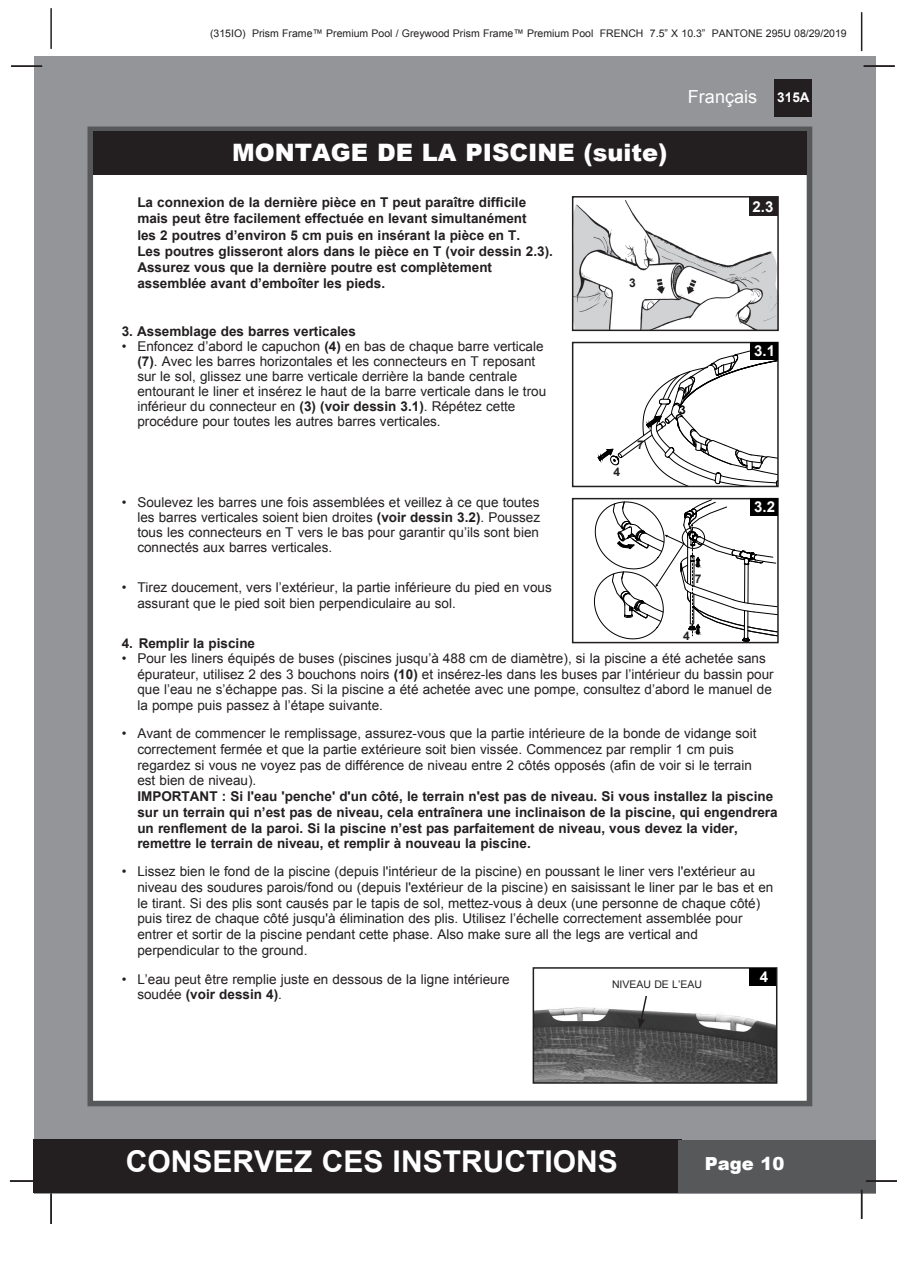
<style>
.page{position:relative;width:897px;height:1264px;background:#fff}
.page>*{position:absolute;margin:0;border:0;box-sizing:border-box;transform-origin:0 0}
.t1{font:700 30px "Arial";color:#fff}
.t2{font:900 24px "Arial";color:#fff}
.t3{font:18px "Arial";color:#fff}
.t4{font:900 18px "Arial";color:#fff}
.t5{font:700 15px "Arial";color:#fff}
.t6{font:13.5px/15.8px "Arial";color:#231f20;text-align:center}
.t7{font:700 13.5px/16.2px "Arial";color:#231f20}
.t8{font:700 13.5px "Arial";color:#fff}
.t9{font:700 12px "Arial";color:#231f20}
.t10{font:700 12px "Arial";color:#000}
.t11{font:10.5px "Arial";color:#231f20}
.s1{font-weight:700}
.s2{font-weight:400}
</style>
<div class="page">
<div style="left:34px;top:56px;width:841px;height:1137px;background:#939598"></div>
<div style="left:774px;top:79px;width:38px;height:38px;background:#231f20"></div>
<hr style="left:50px;top:8px;width:2px;height:41px;background:#231f20">
<hr style="left:860px;top:12px;width:2px;height:39px;background:#231f20">
<div style="left:33px;top:1140px;width:648px;height:53px;background:#231f20"></div>
<div style="left:678px;top:1140px;width:197px;height:53px;background:#57585a"></div>
<div style="left:87px;top:126px;width:725px;height:980px;background:#fff;border:6px solid #57585a"></div>
<div style="left:93px;top:131px;width:713px;height:44px;background:#231f20"></div>
<hr style="left:863px;top:65px;width:31px;height:2px;background:#231f20">
<hr style="left:865px;top:1180px;width:31px;height:1px;background:#231f20">
<hr style="left:860px;top:1189px;width:2px;height:30px;background:#231f20">
<hr style="left:50px;top:1193px;width:2px;height:31px;background:#231f20">
<hr style="left:10px;top:1180px;width:31px;height:1px;background:#231f20">
<hr style="left:11px;top:65px;width:31px;height:2px;background:#231f20">
<svg style="left:594px;top:501px;width:181px;height:139px"></svg>
<div style="left:572px;top:498px;width:206px;height:145px;border:2px solid #231f20"></div>
<div style="left:750px;top:498px;width:27px;height:17px;background:#000"></div>
<svg style="left:597px;top:343px;width:182px;height:143px"></svg>
<div style="left:572px;top:342px;width:206px;height:145px;border:2px solid #231f20"></div>
<div style="left:750px;top:342px;width:27px;height:17px;background:#000"></div>
<img style="left:575px;top:200px;width:200px;height:128px">
<div style="left:572px;top:196px;width:206px;height:135px;border:2px solid #231f20"></div>
<div style="left:748px;top:197px;width:29px;height:19px;background:#231f20"></div>
<img style="left:535px;top:985px;width:239px;height:95px">
<div style="left:532px;top:967px;width:245px;height:116px;border:2px solid #231f20"></div>
<div style="left:749px;top:968px;width:27px;height:17px;background:#000"></div>
<svg style="left:637px;top:995px;width:12px;height:33px"></svg>
<div style="left:602px;top:979px;width:109px;height:16px;background:#fff"></div>
<p class="t11" style="left:210px;top:27px;width:638px">(315IO) Prism Frame™ Premium Pool / Greywood Prism Frame™ Premium Pool FRENCH 7.5” X 10.3” PANTONE 295U 08/29/2019</p>
<h3 class="t3" style="left:688px;top:85px;width:71px">Français</h3>
<p class="t8" style="left:777px;top:88px;width:34px">315A</p>
<p class="t2" style="left:232px;top:135px;width:437px">MONTAGE DE LA PISCINE (suite)</p>
<p class="t7" style="left:137px;top:195px;width:390px">La connexion de la dernière pièce en T peut paraître difficile</p>
<p class="t7" style="left:137px;top:211px;width:391px">mais peut être facilement effectuée en levant simultanément</p>
<p class="t7" style="left:137px;top:227px;width:384px">les 2 poutres d’environ 5 cm puis en insérant la pièce en T.</p>
<p class="t7" style="left:137px;top:243px;width:417px">Les poutres glisseront alors dans le pièce en T (voir dessin 2.3).<br>Assurez vous que la dernière poutre est complètement</p>
<p class="t7" style="left:137px;top:276px;width:249px">assemblée avant d’emboîter les pieds.</p>
<p class="t7" style="left:122px;top:323px;width:236px">3. Assemblage des barres verticales</p>
<p class="t6" style="left:122px;top:338px;width:423px">• Enfoncez d’abord le capuchon <span class="s1">(4)</span> en bas de chaque barre verticale</p>
<p class="t6" style="left:137px;top:353px;width:399px"><span class="s1">(7)</span>. Avec les barres horizontales et les connecteurs en T reposant</p>
<p class="t6" style="left:137px;top:368px;width:381px">sur le sol, glissez une barre verticale derrière la bande centrale</p>
<p class="t6" style="left:137px;top:383px;width:410px">entourant le liner et insérez le haut de la barre verticale dans le trou</p>
<p class="t6" style="left:137px;top:398px;width:379px">inférieur du connecteur en <span class="s1">(3) (voir dessin 3.1)</span>. Répétez cette</p>
<p class="t6" style="left:137px;top:413px;width:305px">procédure pour toutes les autres barres verticales.</p>
<p class="t9" style="left:629px;top:275px;width:8px">3</p>
<p class="t9" style="left:613px;top:464px;width:8px">4</p>
<p class="t9" style="left:637px;top:437px;width:8px">7</p>
<p class="t10" style="left:679px;top:401px;width:8px">3</p>
<p class="t5" style="left:752px;top:197px;width:22px">2.3</p>
<p class="t5" style="left:754px;top:341px;width:22px">3.1</p>
<p class="t6" style="left:122px;top:494px;width:419px">• Soulevez les barres une fois assemblées et veillez à ce que toutes</p>
<p class="t6" style="left:137px;top:509px;width:404px">les barres verticales soient bien droites <span class="s1">(voir dessin 3.2)</span>. Poussez</p>
<p class="t6" style="left:137px;top:524px;width:403px">tous les connecteurs en T vers le bas pour garantir qu’ils sont bien</p>
<p class="t6" style="left:137px;top:539px;width:196px">connectés aux barres verticales.</p>
<p class="t6" style="left:122px;top:579px;width:431px">• Tirez doucement, vers l’extérieur, la partie inférieure du pied en vous</p>
<p class="t6" style="left:137px;top:595px;width:320px">assurant que le pied soit bien perpendiculaire au sol.</p>
<p class="t7" style="left:122px;top:635px;width:135px">4. Remplir la piscine</p>
<p class="t6" style="left:122px;top:650px;width:645px">• Pour les liners équipés de buses (piscines jusqu’à 488 cm de diamètre), si la piscine a été achetée sans</p>
<p class="t6" style="left:137px;top:666px;width:637px">épurateur, utilisez 2 des 3 bouchons noirs <span class="s1">(10)</span> et insérez-les dans les buses par l’intérieur du bassin pour</p>
<p class="t6" style="left:137px;top:682px;width:636px">que l’eau ne s’échappe pas. Si la piscine a été achetée avec une pompe, consultez d’abord le manuel de</p>
<p class="t6" style="left:137px;top:698px;width:247px">la pompe puis passez à l’étape suivante.</p>
<p class="t6" style="left:122px;top:725px;width:636px">• Avant de commencer le remplissage, assurez-vous que la partie intérieure de la bonde de vidange soit correctement fermée et que la partie extérieure soit bien vissée. Commencez par remplir 1 cm puis</p>
<p class="t6" style="left:137px;top:757px;width:616px">regardez si vous ne voyez pas de différence de niveau entre 2 côtés opposés (afin de voir si le terrain</p>
<p class="t6" style="left:137px;top:773px;width:120px">est bien de niveau).</p>
<p class="t7" style="left:137px;top:789px;width:641px;line-height:15.8px">IMPORTANT : Si l'eau 'penche' d'un côté, le terrain n'est pas de niveau. Si vous installez la piscine sur un terrain qui n’est pas de niveau, cela entraînera une inclinaison de la piscine, qui engendrera</p>
<p class="t7" style="left:137px;top:820px;width:602px">un renflement de la paroi. Si la piscine n’est pas parfaitement de niveau, vous devez la vider,</p>
<p class="t7" style="left:137px;top:836px;width:395px">remettre le terrain de niveau, et remplir à nouveau la piscine.</p>
<p class="t6" style="left:137px;top:863px;width:637px;text-align:left;text-indent:-16px">• Lissez bien le fond de la piscine (depuis l'intérieur de la piscine) en poussant le liner vers l'extérieur au niveau des soudures parois/fond ou (depuis l'extérieur de la piscine) en saisissant le liner par le bas et en le tirant. Si des plis sont causés par le tapis de sol, mettez-vous à deux (une personne de chaque côté) puis tirez de chaque côté jusqu'à élimination des plis. Utilisez l’échelle correctement assemblée pour</p>
<p class="t6" style="left:137px;top:926px;width:562px">entrer et sortir de la piscine pendant cette phase. Also make sure all the legs are vertical and</p>
<p class="t6" style="left:137px;top:943px;width:171px">perpendicular to the ground.</p>
<p class="t6" style="left:122px;top:971px;width:389px">• L’eau peut être remplie juste en dessous de la ligne intérieure</p>
<p class="t7" style="left:137px;top:987px;width:146px"><span class="s2">soudée</span> (voir dessin 4)<span class="s2">.</span></p>
<p class="t5" style="left:754px;top:497px;width:22px">3.2</p>
<p class="t9" style="left:694px;top:571px;width:8px">7</p>
<p class="t9" style="left:683px;top:627px;width:8px">4</p>
<p class="t5" style="left:759px;top:967px;width:10px">4</p>
<p class="t11" style="left:612px;top:978px;width:91px">NIVEAU DE L’EAU</p>
<h1 class="t1" style="left:126px;top:1141px;width:493px">CONSERVEZ CES INSTRUCTIONS</h1>
<h3 class="t4" style="left:704px;top:1150px;width:81px">Page 10</h3>
</div>
